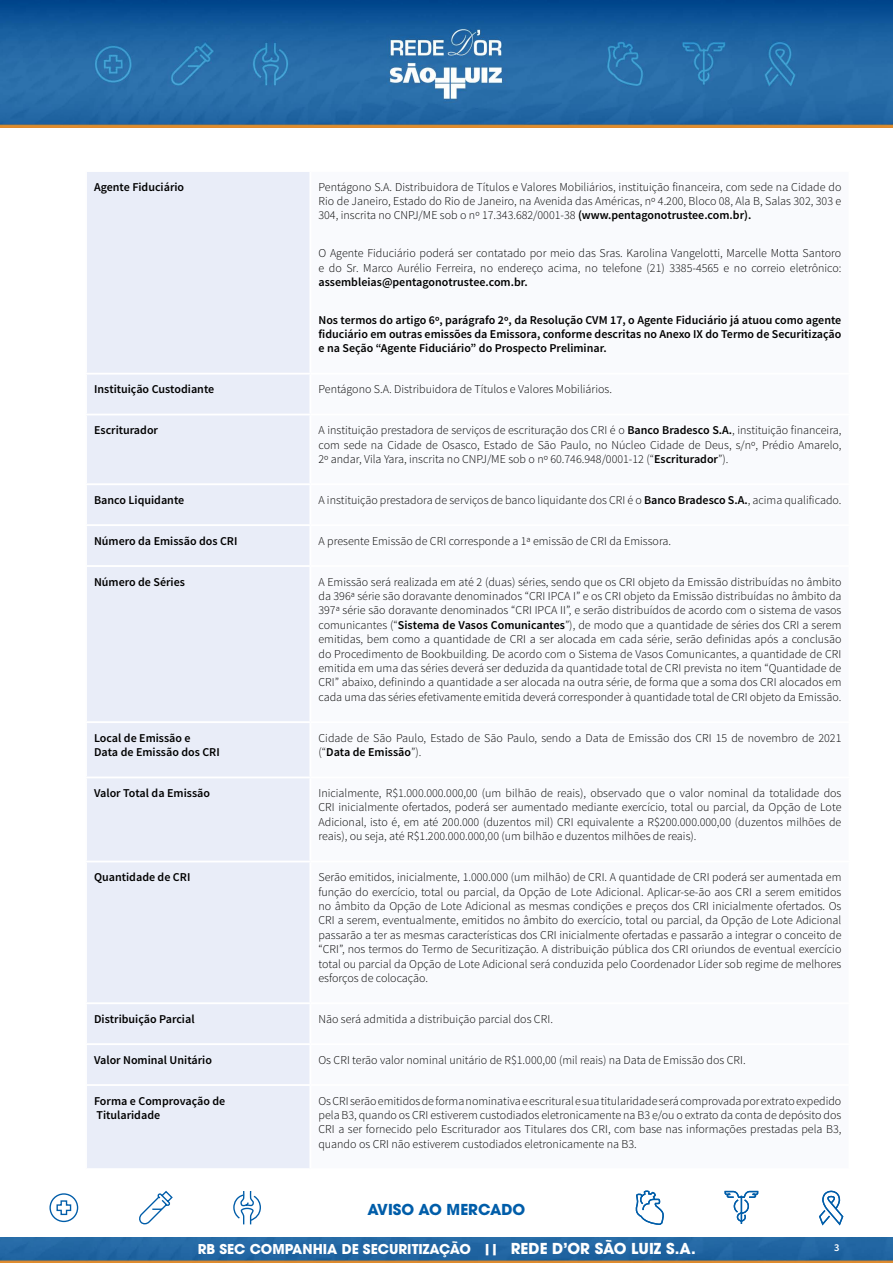
<style>
.page{position:relative;width:893px;height:1263px;background:#fff}
.page>*{position:absolute;margin:0;border:0;box-sizing:border-box;transform-origin:0 0}
.t1{font:700 15px "ITC Avant Garde Pro";color:#005da9}
.t2{font:700 13.5px "ITC Avant Garde Pro";color:#fff}
.t3{font:300 12px/14.4px "Source Sans Pro";color:#000;text-align:justify}
.t4{font:600 12px/14.4px "Source Sans Pro";color:#000}
.t5{font:600 10.5px "Source Sans Pro";color:#fff}
.s1{font-weight:600}
.s2{font-size:15px}
</style>
<div class="page">
<img style="left:0;top:0;width:893px;height:127px">
<img style="left:0;top:1237px;width:893px;height:26px">
<svg style="left:139px;top:1190px;width:34px;height:35px"></svg>
<svg style="left:233px;top:1191px;width:28px;height:34px"></svg>
<div style="left:49px;top:1193px;width:29px;height:29px;border:1px solid #005da9;border-radius:50%"></div>
<svg style="left:56px;top:1200px;width:16px;height:16px"></svg>
<svg style="left:819px;top:1191px;width:25px;height:35px"></svg>
<svg style="left:724px;top:1190px;width:35px;height:34px"></svg>
<svg style="left:635px;top:1190px;width:29px;height:35px"></svg>
<div style="left:87px;top:172px;width:222px;height:996px;background:#e9edf8"></div>
<hr style="left:85px;top:373px;width:225px;height:2px;background:#fff">
<hr style="left:85px;top:414px;width:225px;height:1px;background:#fff">
<hr style="left:85px;top:483px;width:225px;height:2px;background:#fff">
<hr style="left:85px;top:524px;width:225px;height:2px;background:#fff">
<hr style="left:85px;top:565px;width:225px;height:2px;background:#fff">
<hr style="left:85px;top:721px;width:225px;height:2px;background:#fff">
<hr style="left:85px;top:776px;width:225px;height:2px;background:#fff">
<hr style="left:85px;top:861px;width:225px;height:1px;background:#fff">
<hr style="left:85px;top:1002px;width:225px;height:2px;background:#fff">
<hr style="left:85px;top:1043px;width:225px;height:2px;background:#fff">
<hr style="left:85px;top:1084px;width:225px;height:2px;background:#fff">
<p class="t4" style="left:94px;top:180px;width:92px">Agente Fiduciário</p>
<p class="t3" style="left:318px;top:180px;width:524px">Pentágono S.A. Distribuidora de Títulos e Valores Mobiliários, instituição financeira, com sede na Cidade do Rio de Janeiro, Estado do Rio de Janeiro, na Avenida das Américas, nº 4.200, Bloco 08, Ala B, Salas 302, 303 e 304, inscrita no CNPJ/ME sob o nº 17.343.682/0001-38 <span class="s1">(www.pentagonotrustee.com.br).</span></p>
<p class="t3" style="left:318px;top:246px;width:524px">O Agente Fiduciário poderá ser contatado por meio das Sras. Karolina Vangelotti, Marcelle Motta Santoro e do Sr. Marco Aurélio Ferreira, no endereço acima, no telefone (21) 3385-4565 e no correio eletrônico:</p>
<p class="t4" style="left:318px;top:275px;width:211px">assembleias@pentagonotrustee.com.br.</p>
<p class="t4" style="left:318px;top:313px;width:524px;text-align:justify">Nos termos do artigo 6º, parágrafo 2º, da Resolução CVM 17, o Agente Fiduciário já atuou como agente fiduciário em outras emissões da Emissora, conforme descritas no Anexo IX do Termo de Securitização e na Seção “Agente Fiduciário” do Prospecto Preliminar.</p>
<p class="t4" style="left:94px;top:382px;width:122px">Instituição Custodiante</p>
<p class="t3" style="left:318px;top:382px;width:295px">Pentágono S.A. Distribuidora de Títulos e Valores Mobiliários.</p>
<p class="t4" style="left:94px;top:423px;width:66px">Escriturador</p>
<p class="t3" style="left:318px;top:423px;width:524px">A instituição prestadora de serviços de escrituração dos CRI é o <span class="s1">Banco Bradesco S.A.</span>, instituição financeira, com sede na Cidade de Osasco, Estado de São Paulo, no Núcleo Cidade de Deus, s/nº, Prédio Amarelo, 2º andar, Vila Yara, inscrita no CNPJ/ME sob o nº 60.746.948/0001-12 (“<span class="s1">Escriturador</span>”).</p>
<p class="t4" style="left:94px;top:493px;width:92px">Banco Liquidante</p>
<p class="t3" style="left:318px;top:493px;width:524px">A instituição prestadora de serviços de banco liquidante dos CRI é o <span class="s1">Banco Bradesco S.A.</span>, acima qualificado.</p>
<p class="t4" style="left:94px;top:534px;width:145px">Número da Emissão dos CRI</p>
<p class="t3" style="left:318px;top:534px;width:354px">A presente Emissão de CRI corresponde a 1ª emissão de CRI da Emissora.</p>
<p class="t4" style="left:94px;top:575px;width:92px">Número de Séries</p>
<p class="t3" style="left:318px;top:574px;width:524px">A Emissão será realizada em até 2 (duas) séries, sendo que os CRI objeto da Emissão distribuídas no âmbito da 396ª série são doravante denominados “CRI IPCA I” e os CRI objeto da Emissão distribuídas no âmbito da 397ª série são doravante denominados “CRI IPCA II”, e serão distribuídos de acordo com o sistema de vasos comunicantes (“<span class="s1">Sistema de Vasos Comunicantes</span>”), de modo que a quantidade de séries dos CRI a serem emitidas, bem como a quantidade de CRI a ser alocada em cada série, serão definidas após a conclusão do Procedimento de Bookbuilding. De acordo com o Sistema de Vasos Comunicantes, a quantidade de CRI emitida em uma das séries deverá ser deduzida da quantidade total de CRI prevista no item “Quantidade de CRI” abaixo, definindo a quantidade a ser alocada na outra série, de forma que a soma dos CRI alocados em cada uma das séries efetivamente emitida deverá corresponder à quantidade total de CRI objeto da Emissão.</p>
<p class="t4" style="left:94px;top:731px;width:127px">Local de Emissão e<br>Data de Emissão dos CRI</p>
<p class="t3" style="left:318px;top:731px;width:524px">Cidade de São Paulo, Estado de São Paulo, sendo a Data de Emissão dos CRI 15 de novembro de 2021 (“<span class="s1">Data de Emissão</span>”).</p>
<p class="t4" style="left:94px;top:786px;width:117px">Valor Total da Emissão</p>
<p class="t3" style="left:318px;top:786px;width:524px">Inicialmente, R$1.000.000.000,00 (um bilhão de reais), observado que o valor nominal da totalidade dos CRI inicialmente ofertados, poderá ser aumentado mediante exercício, total ou parcial, da Opção de Lote Adicional, isto é, em até 200.000 (duzentos mil) CRI equivalente a R$200.000.000,00 (duzentos milhões de reais), ou seja, até R$1.200.000.000,00 (um bilhão e duzentos milhões de reais).</p>
<p class="t4" style="left:94px;top:870px;width:98px">Quantidade de CRI</p>
<p class="t3" style="left:318px;top:870px;width:524px">Serão emitidos, inicialmente, 1.000.000 (um milhão) de CRI. A quantidade de CRI poderá ser aumentada em função do exercício, total ou parcial, da Opção de Lote Adicional. Aplicar-se-ão aos CRI a serem emitidos no âmbito da Opção de Lote Adicional as mesmas condições e preços dos CRI inicialmente ofertados. Os CRI a serem, eventualmente, emitidos no âmbito do exercício, total ou parcial, da Opção de Lote Adicional passarão a ter as mesmas características dos CRI inicialmente ofertadas e passarão a integrar o conceito de “CRI”, nos termos do Termo de Securitização. A distribuição pública dos CRI oriundos de eventual exercício total ou parcial da Opção de Lote Adicional será conduzida pelo Coordenador Líder sob regime de melhores esforços de colocação.</p>
<p class="t4" style="left:94px;top:1012px;width:102px">Distribuição Parcial</p>
<p class="t3" style="left:318px;top:1012px;width:236px">Não será admitida a distribuição parcial dos CRI.</p>
<p class="t4" style="left:94px;top:1053px;width:119px">Valor Nominal Unitário</p>
<p class="t3" style="left:318px;top:1052px;width:429px">Os CRI terão valor nominal unitário de R$1.000,00 (mil reais) na Data de Emissão dos CRI.</p>
<p class="t4" style="left:94px;top:1094px;width:133px">Forma e Comprovação de<br>Titularidade</p>
<p class="t3" style="left:318px;top:1093px;width:524px">Os CRI serão emitidos de forma nominativa e escritural e sua titularidade será comprovada por extrato expedido pela B3, quando os CRI estiverem custodiados eletronicamente na B3 e/ou o extrato da conta de depósito dos CRI a ser fornecido pelo Escriturador aos Titulares dos CRI, com base nas informações prestadas pela B3, quando os CRI não estiverem custodiados eletronicamente na B3.</p>
<p class="t1" style="left:367px;top:1199px;width:159px">AVISO AO MERCADO</p>
<p class="t2" style="left:198px;top:1240px;width:499px">RB SEC COMPANHIA DE SECURITIZAÇÃO || <span class="s2">REDE D’OR SÃO LUIZ S.A.</span></p>
<p class="t5" style="left:834px;top:1241px;width:7px">3</p>
</div>
